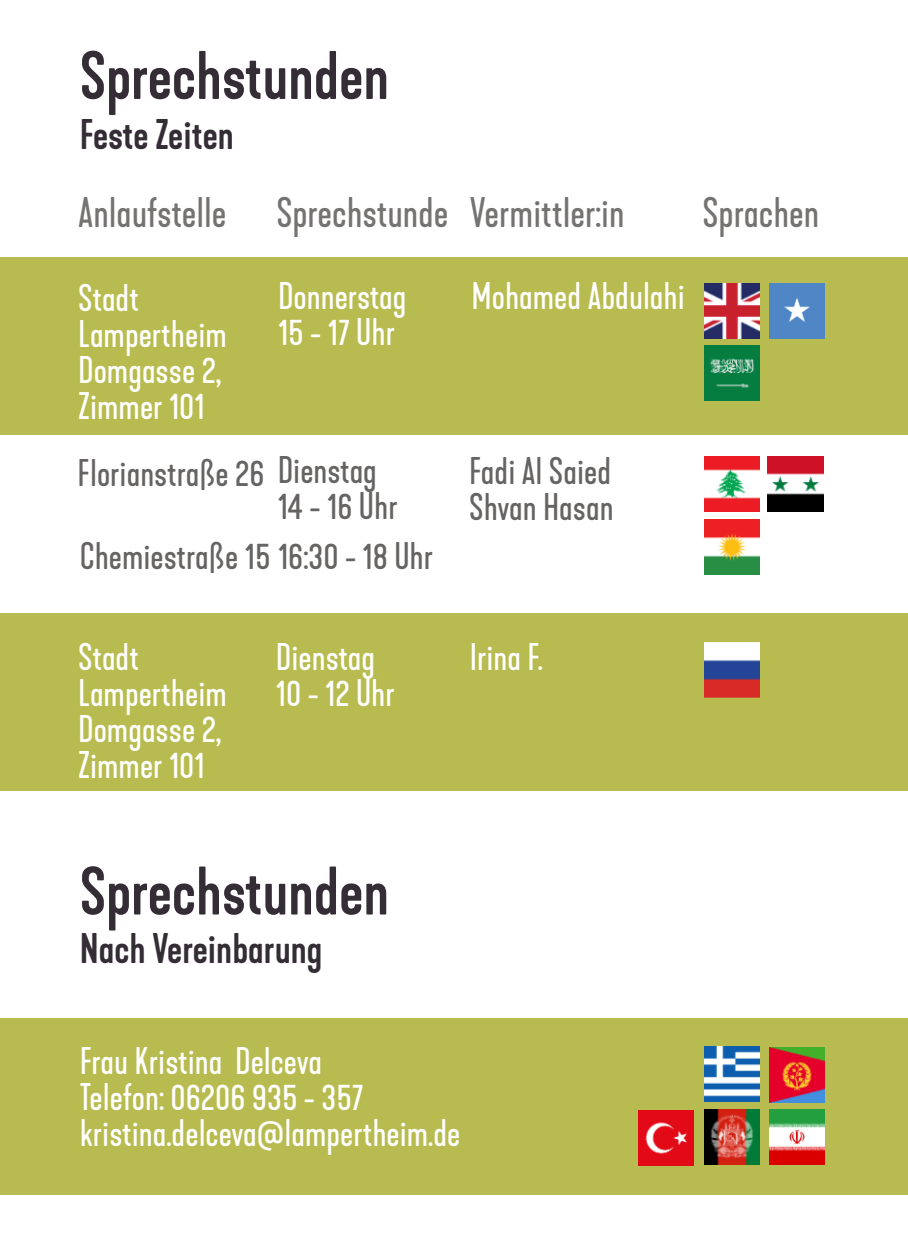
<style>
.page{position:relative;width:908px;height:1259px;background:#fff}
.page>*{position:absolute;margin:0;border:0;box-sizing:border-box;transform-origin:0 0}
.t1{font:500 64px "Kapra Neue";color:#342d35}
.t2{font:40px "Kapra Neue";color:#757372}
.t3{font:500 40px "Kapra Neue";color:#342d35}
.t4{font:36px/36px "Kapra Neue";color:#fff}
.t5{font:36px/36px "Kapra Neue";color:#666463}
</style>
<div class="page">
<div style="left:0;top:1017px;width:907px;height:177px;background:#b8bb4f"></div>
<img style="left:769px;top:1109px;width:55px;height:55px">
<img style="left:769px;top:1047px;width:55px;height:55px">
<img style="left:704px;top:1109px;width:55px;height:55px">
<img style="left:704px;top:1046px;width:55px;height:55px">
<img style="left:638px;top:1110px;width:55px;height:55px">
<div style="left:0;top:614px;width:907px;height:177px;background:#b8bb4f"></div>
<div style="left:0;top:257px;width:907px;height:177px;background:#b8bb4f"></div>
<img style="left:704px;top:642px;width:55px;height:55px">
<img style="left:704px;top:520px;width:55px;height:55px">
<img style="left:767px;top:457px;width:55px;height:55px">
<img style="left:704px;top:457px;width:55px;height:55px">
<img style="left:704px;top:346px;width:55px;height:55px">
<img style="left:769px;top:283px;width:55px;height:55px">
<img style="left:704px;top:283px;width:55px;height:55px">
<h1 class="t1" style="left:80px;top:50px;width:311px">Sprechstunden</h1>
<p class="t3" style="left:80px;top:118px;width:156px">Feste Zeiten</p>
<p class="t2" style="left:78px;top:196px;width:547px">Anlaufstelle Sprechstunde Vermittler:in</p>
<p class="t2" style="left:702px;top:196px;width:118px">Sprachen</p>
<p class="t4" style="left:78px;top:283px;width:150px">Stadt<br>Lampertheim<br>Domgasse 2,<br>Zimmer 101</p>
<p class="t4" style="left:278px;top:282px;width:130px">Donnerstag<br>15 - 17 Uhr</p>
<p class="t4" style="left:471px;top:282px;width:215px">Mohamed Abdulahi</p>
<p class="t5" style="left:77px;top:459px;width:301px">Florianstraße 26 Dienstag</p>
<p class="t5" style="left:277px;top:492px;width:121px">14 - 16 Uhr</p>
<p class="t5" style="left:80px;top:541px;width:355px">Chemiestraße 15 16:30 - 18 Uhr</p>
<p class="t5" style="left:469px;top:457px;width:146px">Fadi Al Saied<br>Shvan Hasan</p>
<p class="t4" style="left:78px;top:643px;width:150px">Stadt<br>Lampertheim<br>Domgasse 2,<br>Zimmer 101</p>
<p class="t4" style="left:276px;top:643px;width:101px">Dienstag</p>
<p class="t4" style="left:469px;top:643px;width:75px">Irina F.</p>
<p class="t4" style="left:276px;top:679px;width:120px">10 - 12 Uhr</p>
<h1 class="t1" style="left:80px;top:865px;width:311px">Sprechstunden</h1>
<p class="t3" style="left:80px;top:932px;width:244px">Nach Vereinbarung</p>
<p class="t4" style="left:80px;top:1046px;width:382px">Frau Kristina Delceva<br>Telefon: 06206 935 - 357 kristina.delceva@lampertheim.de</p>
</div>
